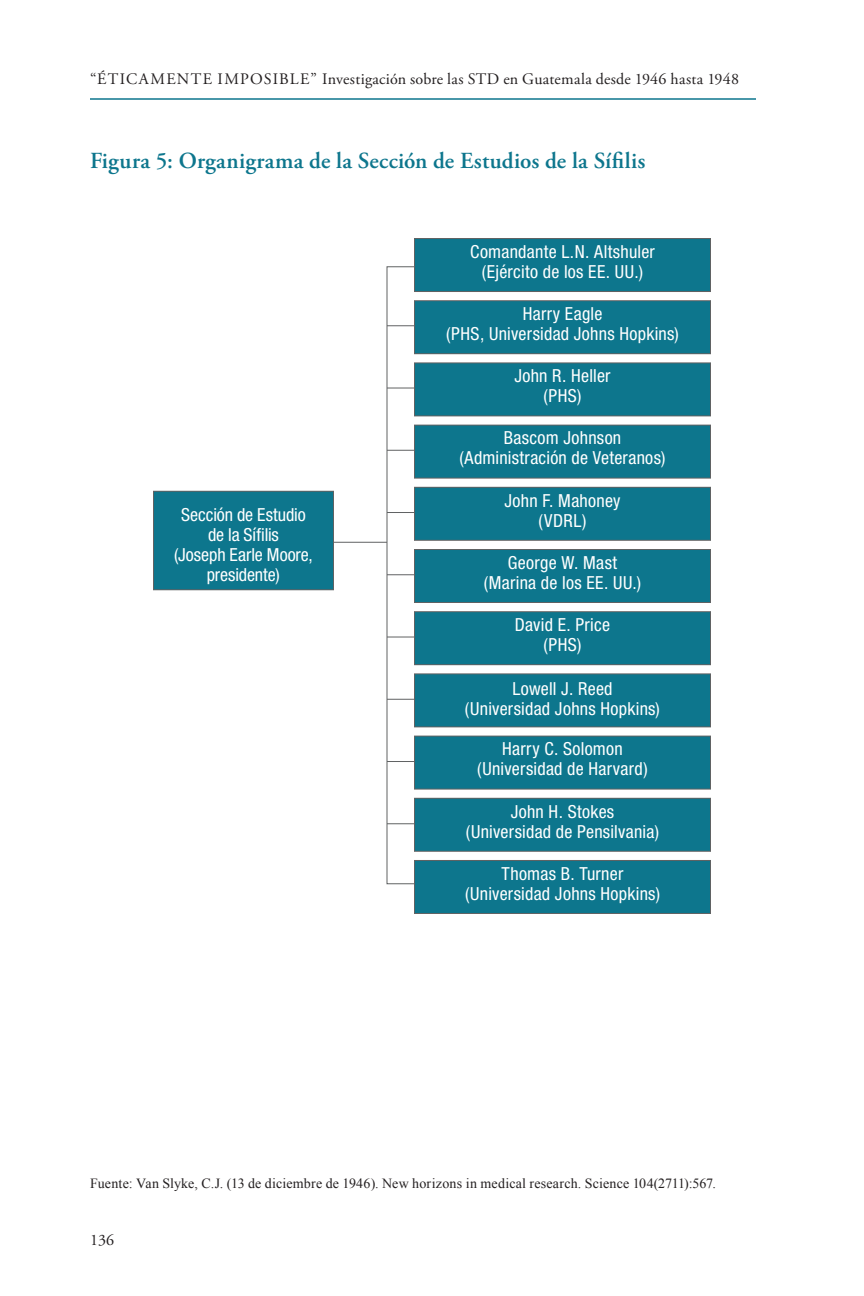
<style>
.page{position:relative;width:864px;height:1296px;background:#fff}
.page>*{position:absolute;margin:0;border:0;box-sizing:border-box;transform-origin:0 0}
.Head_2{font:600 23px "Adobe Garamond Pro";letter-spacing:.01em;color:#0d768d}
.t1{font:condensed 18px/20px "Helvetica Neue LT Std";letter-spacing:.015em;color:#fff;text-align:center}
.t2{font:condensed 18px/20px "Helvetica Neue LT Std";letter-spacing:-.005em;color:#fff;text-align:center}
.t3{font:16px "Adobe Garamond Pro";letter-spacing:.02em;color:#231f20}
.Footnotes{font:14px "Times New Roman";letter-spacing:.01em;color:#231f20}
</style>
<div class="page">
<hr style="left:90px;top:98px;width:666px;height:2px;background:#0d768d">
<svg style="left:388px;top:325px;width:24px;height:1px"></svg>
<svg style="left:388px;top:388px;width:24px;height:1px"></svg>
<hr style="left:387px;top:450px;width:31px;height:1px;background:#606263">
<svg style="left:388px;top:512px;width:24px;height:1px"></svg>
<svg style="left:388px;top:574px;width:24px;height:1px"></svg>
<svg style="left:388px;top:637px;width:24px;height:1px"></svg>
<svg style="left:388px;top:699px;width:24px;height:1px"></svg>
<svg style="left:388px;top:761px;width:24px;height:1px"></svg>
<svg style="left:388px;top:823px;width:24px;height:1px"></svg>
<div style="left:414px;top:239px;width:296px;height:53px;background:#0d768d"></div>
<div style="left:414px;top:238px;width:297px;height:54px;border:1px solid #606263"></div>
<div style="left:414px;top:301px;width:296px;height:53px;background:#0d768d"></div>
<div style="left:414px;top:300px;width:297px;height:54px;border:1px solid #606263"></div>
<div style="left:414px;top:363px;width:296px;height:53px;background:#0d768d"></div>
<div style="left:414px;top:362px;width:297px;height:54px;border:1px solid #606263"></div>
<div style="left:414px;top:425px;width:296px;height:53px;background:#0d768d"></div>
<div style="left:414px;top:425px;width:297px;height:54px;border:1px solid #606263"></div>
<div style="left:414px;top:487px;width:296px;height:53px;background:#0d768d"></div>
<div style="left:414px;top:487px;width:297px;height:54px;border:1px solid #606263"></div>
<div style="left:414px;top:550px;width:296px;height:52px;background:#0d768d"></div>
<div style="left:414px;top:549px;width:297px;height:54px;border:1px solid #606263"></div>
<div style="left:414px;top:612px;width:296px;height:53px;background:#0d768d"></div>
<div style="left:414px;top:611px;width:297px;height:54px;border:1px solid #606263"></div>
<div style="left:414px;top:674px;width:296px;height:53px;background:#0d768d"></div>
<div style="left:414px;top:673px;width:297px;height:54px;border:1px solid #606263"></div>
<div style="left:414px;top:736px;width:296px;height:53px;background:#0d768d"></div>
<div style="left:414px;top:736px;width:297px;height:54px;border:1px solid #606263"></div>
<div style="left:414px;top:798px;width:296px;height:53px;background:#0d768d"></div>
<div style="left:414px;top:798px;width:297px;height:54px;border:1px solid #606263"></div>
<div style="left:414px;top:860px;width:296px;height:53px;background:#0d768d"></div>
<div style="left:414px;top:860px;width:297px;height:54px;border:1px solid #606263"></div>
<div style="left:154px;top:491px;width:180px;height:99px;background:#0d768d"></div>
<div style="left:153px;top:491px;width:181px;height:99px;border:1px solid #606263"></div>
<hr style="left:333px;top:542px;width:54px;height:1px;background:#606263">
<p class="t3" style="left:90px;top:69px;width:651px">“ÉTICAMENTE IMPOSIBLE” Investigación sobre las STD en Guatemala desde 1946 hasta 1948</p>
<h2 class="Head_2" style="left:90px;top:147px;width:557px">Figura 5: Organigrama de la Sección de Estudios de la Sífilis</h2>
<p class="t2" style="left:174px;top:504px;width:140px">Sección de Estudio de la Sífilis<br>(Joseph Earle Moore, presidente)</p>
<p class="t1" style="left:470px;top:241px;width:186px">Comandante L.N. Altshuler (Ejército de los EE. UU.)</p>
<p class="t1" style="left:446px;top:304px;width:234px">Harry Eagle<br>(PHS, Universidad Johns Hopkins)</p>
<p class="t1" style="left:514px;top:366px;width:98px">John R. Heller (PHS)</p>
<p class="t1" style="left:460px;top:428px;width:207px">Bascom Johnson (Administración de Veteranos)</p>
<p class="t1" style="left:504px;top:490px;width:118px">John F. Mahoney (VDRL)</p>
<p class="t1" style="left:484px;top:552px;width:159px">George W. Mast (Marina de los EE. UU.)</p>
<p class="t1" style="left:515px;top:615px;width:97px">David E. Price (PHS)</p>
<p class="t1" style="left:465px;top:678px;width:196px">Lowell J. Reed<br>(Universidad Johns Hopkins)</p>
<p class="t1" style="left:477px;top:739px;width:172px">Harry C. Solomon (Universidad de Harvard)</p>
<p class="t1" style="left:466px;top:801px;width:195px">John H. Stokes (Universidad de Pensilvania)</p>
<p class="t1" style="left:465px;top:863px;width:196px">Thomas B. Turner (Universidad Johns Hopkins)</p>
<p class="Footnotes" style="left:90px;top:1174px;width:627px">Fuente: Van Slyke, C.J. (13 de diciembre de 1946). New horizons in medical research. Science 104(2711):567.</p>
<p class="t3" style="left:90px;top:1230px;width:25px">136</p>
</div>
